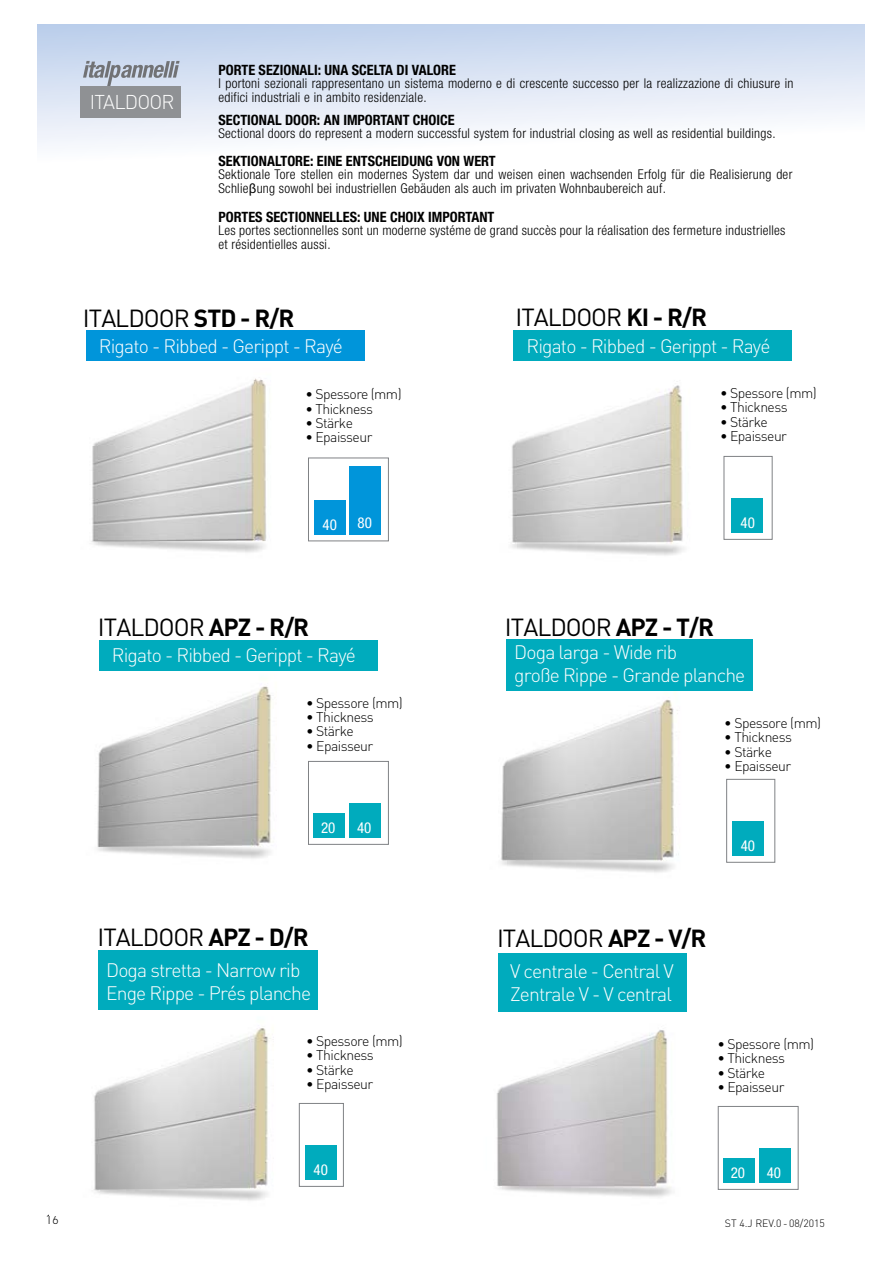
<style>
.page{position:relative;width:893px;height:1263px;background:#fff}
.page>*{position:absolute;margin:0;border:0;box-sizing:border-box;transform-origin:0 0}
.t1{font:24.45px "DIN Pro";letter-spacing:-.04em;color:#000}
.t2{font:300 19.8px "DIN Pro";letter-spacing:-.04em;color:#fff}
.t3{font:300 19.35px/23.1px "DIN Pro";letter-spacing:-.045em;color:#fff}
.t4{font:condensed 15px "Helvetica Neue";color:#fff}
.t5{font:700 condensed 14.25px "Helvetica Neue";color:#000}
.t6{font:300 13.95px "DIN Pro";letter-spacing:-.04em;color:#000}
.t7{font:300 condensed 13.5px/13.5px "Helvetica Neue";letter-spacing:.02em;color:#000}
.t8{font:300 13.05px "DIN Pro";color:#000}
.t9{font:300 10.5px "DIN Pro";color:#000}
.s1{font-family:"Myriad Pro";font-weight:400;font-stretch:normal}
.s2{font-weight:700}
</style>
<div class="page">
<div style="left:38px;top:24px;width:827px;height:160px;background:linear-gradient(to bottom,#c4d4ed,#fff)"></div>
<svg style="left:83px;top:61px;width:97px;height:25px;background:#b0b8c6"></svg>
<div style="left:80px;top:86px;width:101px;height:32px;background:#8f9194"></div>
<img style="left:497px;top:1011px;width:221px;height:186px">
<img style="left:94px;top:1028px;width:243px;height:173px">
<img style="left:501px;top:699px;width:243px;height:174px">
<img style="left:97px;top:686px;width:243px;height:173px">
<img style="left:511px;top:354px;width:242px;height:202px">
<img style="left:91px;top:378px;width:244px;height:175px">
<div style="left:308px;top:457px;width:81px;height:84px;border:1px solid #808285"></div>
<div style="left:315px;top:500px;width:31px;height:34px;background:#0095da"></div>
<div style="left:350px;top:466px;width:31px;height:68px;background:#0095da"></div>
<div style="left:308px;top:761px;width:81px;height:84px;border:1px solid #808285"></div>
<div style="left:349px;top:804px;width:31px;height:34px;background:#00abbd"></div>
<div style="left:313px;top:814px;width:31px;height:24px;background:#00abbd"></div>
<div style="left:299px;top:1103px;width:45px;height:84px;border:1px solid #808285"></div>
<div style="left:306px;top:1146px;width:31px;height:34px;background:#00abbd"></div>
<div style="left:718px;top:1106px;width:81px;height:84px;border:1px solid #808285"></div>
<div style="left:759px;top:1149px;width:31px;height:34px;background:#00abbd"></div>
<div style="left:723px;top:1158px;width:31px;height:25px;background:#00abbd"></div>
<div style="left:723px;top:456px;width:50px;height:84px;border:1px solid #808285"></div>
<div style="left:732px;top:499px;width:31px;height:34px;background:#00abbd"></div>
<div style="left:726px;top:779px;width:49px;height:84px;border:1px solid #808285"></div>
<div style="left:733px;top:821px;width:31px;height:35px;background:#00abbd"></div>
<div style="left:86px;top:331px;width:279px;height:30px;background:#0095da"></div>
<div style="left:514px;top:331px;width:278px;height:30px;background:#00abbd"></div>
<div style="left:99px;top:640px;width:279px;height:31px;background:#00abbd"></div>
<div style="left:506px;top:639px;width:246px;height:52px;background:#00abbd"></div>
<div style="left:98px;top:950px;width:220px;height:60px;background:#00abbd"></div>
<div style="left:498px;top:953px;width:189px;height:58px;background:#00abbd"></div>
<h2 class="t2" style="left:90px;top:89px;width:86px">ITALDOOR</h2>
<p class="t5" style="left:219px;top:61px;width:239px">PORTE SEZIONALI: UNA SCELTA DI VALORE</p>
<p class="t7" style="left:218px;top:77px;width:577px">I portoni sezionali rappresentano un sistema moderno e di crescente successo per la realizzazione di chiusure in edifici industriali e in ambito residenziale.</p>
<p class="t5" style="left:219px;top:111px;width:238px">SECTIONAL DOOR: AN IMPORTANT CHOICE</p>
<p class="t7" style="left:219px;top:127px;width:559px">Sectional doors do represent a modern successful system for industrial closing as well as residential buildings.</p>
<p class="t5" style="left:219px;top:152px;width:279px">SEKTIONALTORE: EINE ENTSCHEIDUNG VON WERT</p>
<p class="t7" style="left:219px;top:168px;width:575px">Sektionale Tore stellen ein modernes System dar und weisen einen wachsenden Erfolg für die Realisierung der<br>Schlie<span class="s1">β</span>ung sowohl bei industriellen Gebäuden als auch im privaten Wohnbaubereich auf.</p>
<p class="t5" style="left:219px;top:208px;width:277px">PORTES SECTIONNELLES: UNE CHOIX IMPORTANT</p>
<p class="t7" style="left:218px;top:224px;width:569px">Les portes sectionnelles sont un moderne systéme de grand succès pour la réalisation des fermeture industrielles et résidentielles aussi.</p>
<h1 class="t1" style="left:515px;top:300px;width:193px">ITALDOOR <span class="s2">KI - R/R</span></h1>
<h1 class="t1" style="left:83px;top:301px;width:213px">ITALDOOR <span class="s2">STD - R/R</span></h1>
<h3 class="t3" style="left:99px;top:334px;width:245px">Rigato - Ribbed - Gerippt - Rayé</h3>
<h3 class="t3" style="left:526px;top:334px;width:245px">Rigato - Ribbed - Gerippt - Rayé</h3>
<p class="t6" style="left:305px;top:385px;width:98px">• Spessore (mm)</p>
<p class="t6" style="left:305px;top:399px;width:69px">• Thickness</p>
<p class="t6" style="left:305px;top:413px;width:49px">• Stärke</p>
<p class="t6" style="left:305px;top:428px;width:69px">• Epaisseur</p>
<p class="t4" style="left:323px;top:516px;width:16px">40</p>
<p class="t4" style="left:358px;top:514px;width:16px">80</p>
<p class="t6" style="left:720px;top:384px;width:98px">• Spessore (mm)</p>
<p class="t6" style="left:720px;top:398px;width:69px">• Thickness</p>
<p class="t6" style="left:720px;top:412px;width:49px">• Stärke</p>
<p class="t6" style="left:720px;top:427px;width:68px">• Epaisseur</p>
<p class="t4" style="left:740px;top:514px;width:16px">40</p>
<h1 class="t1" style="left:98px;top:610px;width:213px">ITALDOOR <span class="s2">APZ - R/R</span></h1>
<h1 class="t1" style="left:505px;top:610px;width:211px">ITALDOOR <span class="s2">APZ - T/R</span></h1>
<h3 class="t3" style="left:514px;top:640px;width:233px">Doga larga - Wide rib<br>große Rippe - Grande planche</h3>
<h3 class="t3" style="left:112px;top:643px;width:245px">Rigato - Ribbed - Gerippt - Rayé</h3>
<p class="t6" style="left:306px;top:693px;width:98px">• Spessore (mm)</p>
<p class="t6" style="left:306px;top:707px;width:69px">• Thickness</p>
<p class="t6" style="left:306px;top:722px;width:49px">• Stärke</p>
<p class="t6" style="left:306px;top:736px;width:69px">• Epaisseur</p>
<p class="t4" style="left:321px;top:819px;width:16px">20</p>
<p class="t4" style="left:357px;top:819px;width:16px">40</p>
<h1 class="t1" style="left:98px;top:921px;width:213px">ITALDOOR <span class="s2">APZ - D/R</span></h1>
<h3 class="t3" style="left:106px;top:957px;width:207px">Doga stretta - Narrow rib<br>Enge Rippe - Prés planche</h3>
<p class="t6" style="left:306px;top:1031px;width:98px">• Spessore (mm)</p>
<p class="t6" style="left:306px;top:1046px;width:69px">• Thickness</p>
<p class="t6" style="left:306px;top:1060px;width:49px">• Stärke</p>
<p class="t6" style="left:306px;top:1074px;width:69px">• Epaisseur</p>
<p class="t4" style="left:314px;top:1161px;width:16px">40</p>
<p class="t6" style="left:724px;top:713px;width:98px">• Spessore (mm)</p>
<p class="t6" style="left:724px;top:728px;width:69px">• Thickness</p>
<p class="t6" style="left:724px;top:742px;width:49px">• Stärke</p>
<p class="t6" style="left:724px;top:756px;width:69px">• Epaisseur</p>
<p class="t4" style="left:741px;top:837px;width:16px">40</p>
<h1 class="t1" style="left:497px;top:922px;width:211px">ITALDOOR <span class="s2">APZ - V/R</span></h1>
<h3 class="t3" style="left:510px;top:958px;width:165px">V centrale - Central V<br>Zentrale V - V central</h3>
<p class="t6" style="left:717px;top:1034px;width:98px">• Spessore (mm)</p>
<p class="t6" style="left:717px;top:1049px;width:69px">• Thickness</p>
<p class="t6" style="left:717px;top:1063px;width:49px">• Stärke</p>
<p class="t6" style="left:717px;top:1077px;width:69px">• Epaisseur</p>
<p class="t4" style="left:731px;top:1164px;width:16px">20</p>
<p class="t4" style="left:767px;top:1164px;width:16px">40</p>
<p class="t8" style="left:45px;top:1210px;width:15px">16</p>
<p class="t9" style="left:725px;top:1216px;width:102px">ST 4.J REV.0 - 08/2015</p>
</div>
